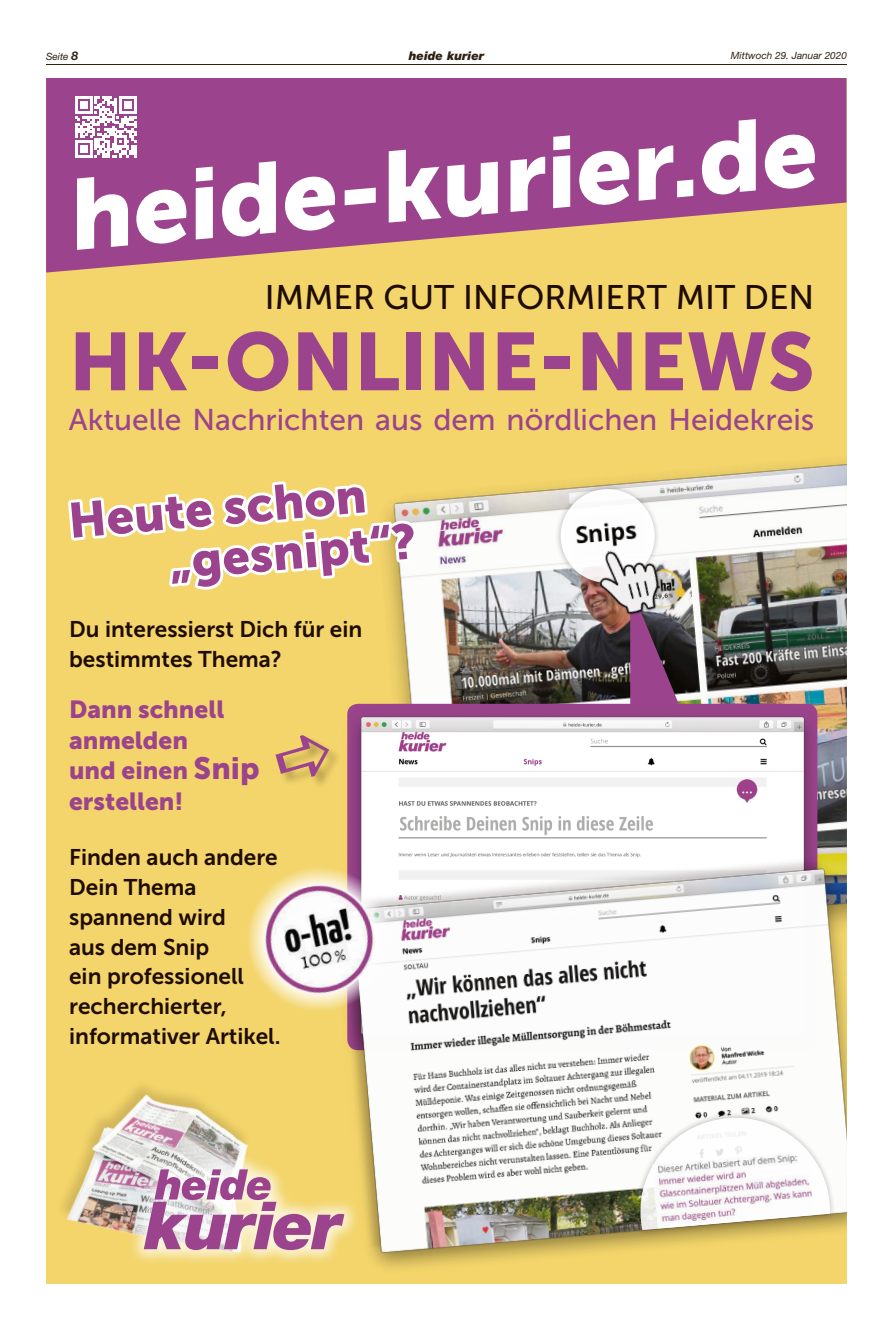
<style>
.page{position:relative;width:893px;height:1333px;background:#fff}
.page>*{position:absolute;margin:0;border:0;box-sizing:border-box;transform-origin:0 0}
.t1{font:99.4px "Museo Sans 900";color:#fff}
.t2{font:81px "Museo Sans 900";letter-spacing:.005em;color:#9b448d}
.t3{font:48.9px/50.2px "Museo Sans 900";color:#9b448d}
.t4{font:34px "Museo Sans 500";color:#1f0c00}
.t5{font:30px "Museo Sans 500";color:#9b448d}
.t6{font:24.6px/30.7px "Museo Sans 900";color:#9b448d}
.t7{font:22.6px/29.7px "Museo Sans 700";color:#1f0c00}
.t8{font:italic 900 12px "Helvetica Neue";color:#2e2113}
.t9{font:italic 10px "Helvetica Neue";color:#2e2113}
.s1{font-weight:700;font-size:12px}
.s2{font-size:30.6px}
</style>
<div class="page">
<div style="left:46px;top:78px;width:801px;height:1205px;background:#f3d56b"></div>
<svg style="left:46px;top:78px;width:800px;height:194px;fill:#9b448d"></svg>
<svg style="left:75px;top:96px;width:61px;height:62px;background:#dbbcd6"></svg>
<img style="left:63px;top:1087px;width:185px;height:146px">
<div style="left:127px;top:1152px;width:234px;height:114px;background:#fff;opacity:.75"></div>
<svg style="left:144px;top:1169px;width:181px;height:80px;background:#ca9daa"></svg>
<img style="left:418px;top:462px;width:429px;height:388px">
<div style="left:555px;top:483px;width:106px;height:106px;background:#1f0c00;opacity:.32"></div>
<svg style="left:558px;top:487px;width:99px;height:98px;background:#ebeae9"></svg>
<img style="left:398px;top:586px;width:419px;height:116px">
<img style="left:347px;top:702px;width:478px;height:148px">
<img style="left:571px;top:512px;width:75px;height:46px">
<img style="left:590px;top:538px;width:80px;height:85px">
<img style="left:329px;top:850px;width:518px;height:418px">
<svg style="left:68px;top:481px;width:350px;height:214px"></svg>
<svg style="left:248px;top:852px;width:159px;height:174px"></svg>
<img style="left:260px;top:884px;width:120px;height:115px">
<div style="left:634px;top:1111px;width:202px;height:124px;background:#1f0c00;opacity:.32"></div>
<svg style="left:636px;top:1113px;width:194px;height:116px;background:#efeee9"></svg>
<img style="left:652px;top:1150px;width:162px;height:78px">
<hr style="left:46px;top:64px;width:801px;height:1px;background:#2e2113">
<svg style="left:281px;top:740px;width:54px;height:44px"></svg>
<p class="t9" style="left:46px;top:50px;width:34px">Seite <span class="s1">8</span></p>
<p class="t8" style="left:409px;top:48px;width:77px">heide kurier</p>
<p class="t9" style="left:731px;top:49px;width:117px">Mittwoch 29. Januar 2020</p>
<h1 class="t1" style="left:63px;top:159px;width:751px;rotate:-5deg">heide-kurier.de</h1>
<h3 class="t4" style="left:265px;top:279px;width:551px">IMMER GUT INFORMIERT MIT DEN</h3>
<h2 class="t2" style="left:69px;top:316px;width:747px">HK-ONLINE-NEWS</h2>
<h3 class="t5" style="left:69px;top:403px;width:747px">Aktuelle Nachrichten aus dem nördlichen Heidekreis</h3>
<h3 class="t3" style="left:163px;top:487px;width:249px;text-indent:-97px;rotate:-5deg">Heute schon „gesnipt“?</h3>
<p class="t7" style="left:69px;top:614px;width:295px">Du interessierst Dich für ein bestimmtes Thema?</p>
<p class="t6" style="left:69px;top:693px;width:192px">Dann schnell anmelden<br>und einen <span class="s2">Snip </span>erstellen!</p>
<p class="t7" style="left:69px;top:842px;width:213px">Finden auch andere<br>Dein Thema spannend wird<br>aus dem Snip<br>ein professionell recherchierter, informativer Artikel.</p>
</div>
